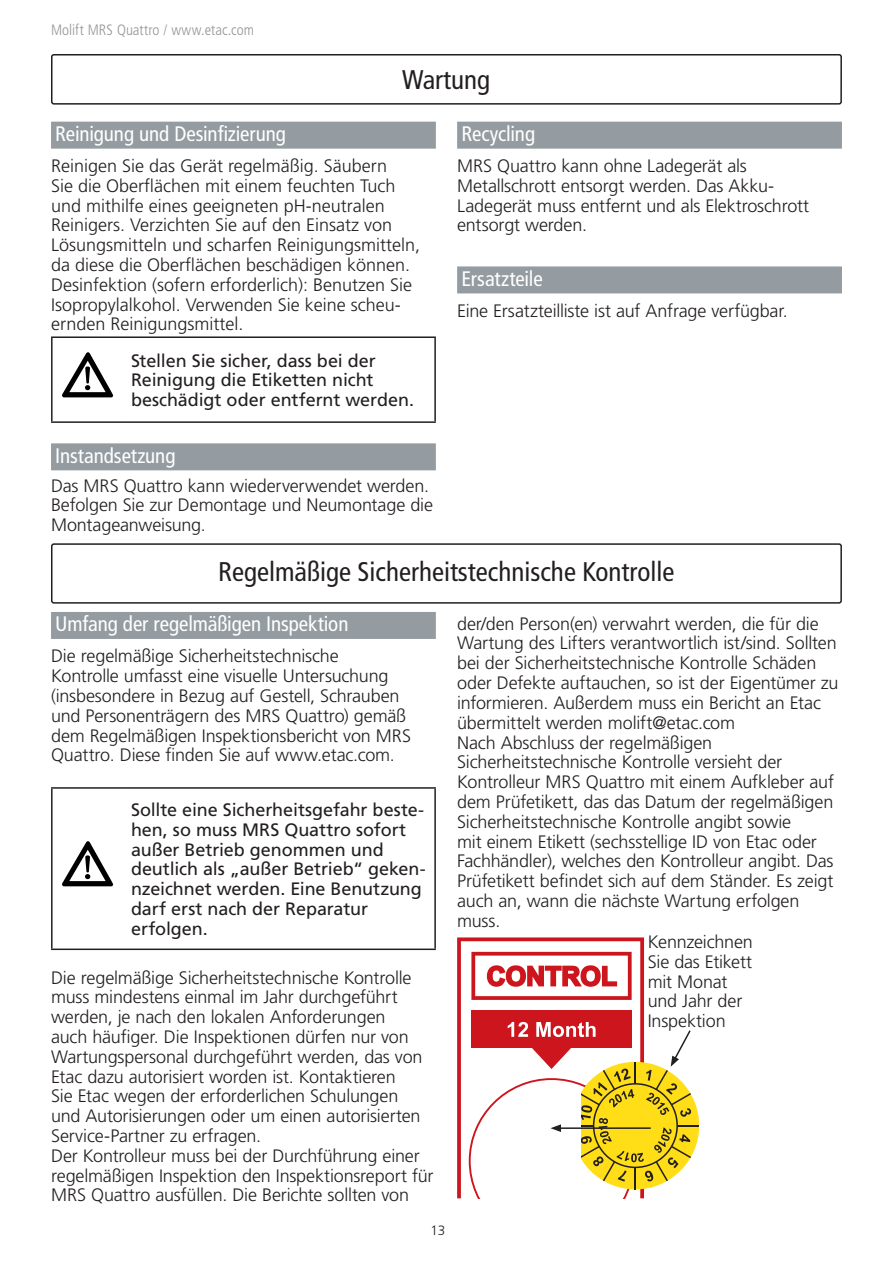
<style>
.page{position:relative;width:893px;height:1263px;background:#fff}
.page>*{position:absolute;margin:0;border:0;box-sizing:border-box;transform-origin:0 0}
.Chapter_header{font:condensed 27px "Frutiger LT Pro";color:#231f20}
.Paragraph_header_-_o{font:condensed 21px "Frutiger LT Pro";letter-spacing:-.005em;color:#fff}
.Body_text{font:300 18px/19.8px "Frutiger LT Pro";letter-spacing:-.01em;color:#231f20}
.Body_text-2{font:18px/19.8px "Frutiger LT Pro";letter-spacing:-.005em;color:#231f20}
.t1{font:300 condensed 15px "Frutiger LT Pro";letter-spacing:.005em;color:#939598}
.t2{font:300 13.5px "Frutiger LT Pro";color:#231f20}
</style>
<div class="page">
<div style="left:51px;top:122px;width:385px;height:27px;background:#959ca1"></div>
<div style="left:51px;top:443px;width:385px;height:27px;background:#959ca1"></div>
<hr style="left:51px;top:336px;width:74px;height:2px;background:#231f20">
<hr style="left:51px;top:338px;width:2px;height:83px;background:#231f20">
<hr style="left:125px;top:336px;width:311px;height:2px;background:#231f20">
<hr style="left:434px;top:338px;width:2px;height:83px;background:#231f20">
<hr style="left:51px;top:421px;width:74px;height:2px;background:#231f20">
<hr style="left:125px;top:421px;width:311px;height:2px;background:#231f20">
<svg style="left:62px;top:352px;width:51px;height:45px"></svg>
<div style="left:457px;top:122px;width:385px;height:27px;background:#959ca1"></div>
<div style="left:457px;top:266px;width:385px;height:27px;background:#959ca1"></div>
<div style="left:51px;top:543px;width:791px;height:61px;border:2px solid #231f20;border-radius:2px"></div>
<div style="left:51px;top:612px;width:385px;height:27px;background:#959ca1"></div>
<hr style="left:51px;top:787px;width:74px;height:2px;background:#231f20">
<hr style="left:51px;top:789px;width:2px;height:159px;background:#231f20">
<hr style="left:125px;top:787px;width:311px;height:2px;background:#231f20">
<hr style="left:434px;top:789px;width:2px;height:159px;background:#231f20">
<hr style="left:51px;top:948px;width:74px;height:2px;background:#231f20">
<hr style="left:125px;top:948px;width:311px;height:2px;background:#231f20">
<svg style="left:62px;top:841px;width:51px;height:45px"></svg>
<div style="left:51px;top:54px;width:791px;height:51px;border:2px solid #231f20;border-radius:2px"></div>
<svg style="left:457px;top:937px;width:187px;height:261px"></svg>
<svg style="left:471px;top:952px;width:161px;height:48px"></svg>
<div style="left:471px;top:1010px;width:161px;height:38px;background:#cd151d"></div>
<svg style="left:469px;top:1022px;width:230px;height:176px"></svg>
<p class="t1" style="left:51px;top:22px;width:205px">Molift MRS Quattro / www.etac.com</p>
<p class="Chapter_header" style="left:402px;top:63px;width:89px">Wartung</p>
<p class="Paragraph_header_-_o" style="left:55px;top:121px;width:232px">Reinigung und Desinfizierung</p>
<p class="Body_text" style="left:51px;top:156px;width:371px">Reinigen Sie das Gerät regelmäßig. Säubern<br>Sie die Oberflächen mit einem feuchten Tuch und mithilfe eines geeigneten pH-neutralen Reinigers. Verzichten Sie auf den Einsatz von Lösungsmitteln und scharfen Reinigungsmitteln, da diese die Oberflächen beschädigen können.<br>Desinfektion (sofern erforderlich): Benutzen Sie Isopropylalkohol. Verwenden Sie keine scheu&shy;ernden Reinigungsmittel.</p>
<p class="Body_text-2" style="left:131px;top:351px;width:284px">Stellen Sie sicher, dass bei der<br>Reinigung die Etiketten nicht beschädigt oder entfernt werden.</p>
<p class="Paragraph_header_-_o" style="left:55px;top:443px;width:122px">Instandsetzung</p>
<p class="Body_text" style="left:51px;top:476px;width:384px">Das MRS Quattro kann wiederverwendet werden.<br>Befolgen Sie zur Demontage und Neumontage die<br>Montageanweisung.</p>
<p class="Paragraph_header_-_o" style="left:461px;top:121px;width:75px">Recycling</p>
<p class="Body_text" style="left:457px;top:156px;width:354px">MRS Quattro kann ohne Ladegerät als Metallschrott entsorgt werden. Das Akku-Ladegerät muss entfernt und als Elektroschrott entsorgt werden.</p>
<p class="Paragraph_header_-_o" style="left:461px;top:266px;width:83px">Ersatzteile</p>
<p class="Body_text" style="left:457px;top:301px;width:332px">Eine Ersatzteilliste ist auf Anfrage verfügbar.</p>
<p class="Chapter_header" style="left:218px;top:555px;width:458px">Regelmäßige Sicherheitstechnische Kontrolle</p>
<p class="Paragraph_header_-_o" style="left:55px;top:612px;width:295px">Umfang der regelmäßigen Inspektion</p>
<p class="Body_text" style="left:51px;top:646px;width:362px">Die regelmäßige Sicherheitstechnische Kontrolle umfasst eine visuelle Untersuchung (insbesondere in Bezug auf Gestell, Schrauben und Personenträgern des MRS Quattro) gemäß dem Regelmäßigen Inspektionsbericht von MRS Quattro. Diese finden Sie auf www.etac.com.</p>
<p class="Body_text-2" style="left:131px;top:800px;width:296px">Sollte eine Sicherheitsgefahr beste&shy;hen, so muss MRS Quattro sofort außer Betrieb genommen und deutlich als „außer Betrieb“ geken&shy;nzeichnet werden. Eine Benutzung darf erst nach der Reparatur erfolgen.</p>
<p class="Body_text" style="left:51px;top:968px;width:373px">Die regelmäßige Sicherheitstechnische Kontrolle muss mindestens einmal im Jahr durchgeführt werden, je nach den lokalen Anforderungen auch häufiger. Die Inspektionen dürfen nur von Wartungspersonal durchgeführt werden, das von Etac dazu autorisiert worden ist. Kontaktieren<br>Sie Etac wegen der erforderlichen Schulungen und Autorisierungen oder um einen autorisierten Service-Partner zu erfragen.</p>
<p class="Body_text" style="left:51px;top:1146px;width:384px">Der Kontrolleur muss bei der Durchführung einer regelmäßigen Inspektion den Inspektionsreport für<br>MRS Quattro ausfüllen. Die Berichte sollten von</p>
<p class="Body_text" style="left:457px;top:614px;width:383px">der/den Person(en) verwahrt werden, die für die Wartung des Lifters verantwortlich ist/sind. Sollten bei der Sicherheitstechnische Kontrolle Schäden oder Defekte auftauchen, so ist der Eigentümer zu informieren. Außerdem muss ein Bericht an Etac übermittelt werden molift@etac.com</p>
<p class="Body_text" style="left:457px;top:732px;width:378px">Nach Abschluss der regelmäßigen Sicherheitstechnische Kontrolle versieht der Kontrolleur MRS Quattro mit einem Aufkleber auf dem Prüfetikett, das das Datum der regelmäßigen Sicherheitstechnische Kontrolle angibt sowie<br>mit einem Etikett (sechsstellige ID von Etac oder Fachhändler), welches den Kontrolleur angibt. Das Prüfetikett befindet sich auf dem Ständer. Es zeigt auch an, wann die nächste Wartung erfolgen muss.</p>
<p class="Body_text" style="left:648px;top:932px;width:107px">Kennzeichnen<br>Sie das Etikett mit Monat und Jahr der<br>Inspektion</p>
<p class="t2" style="left:430px;top:1222px;width:17px">13</p>
</div>
